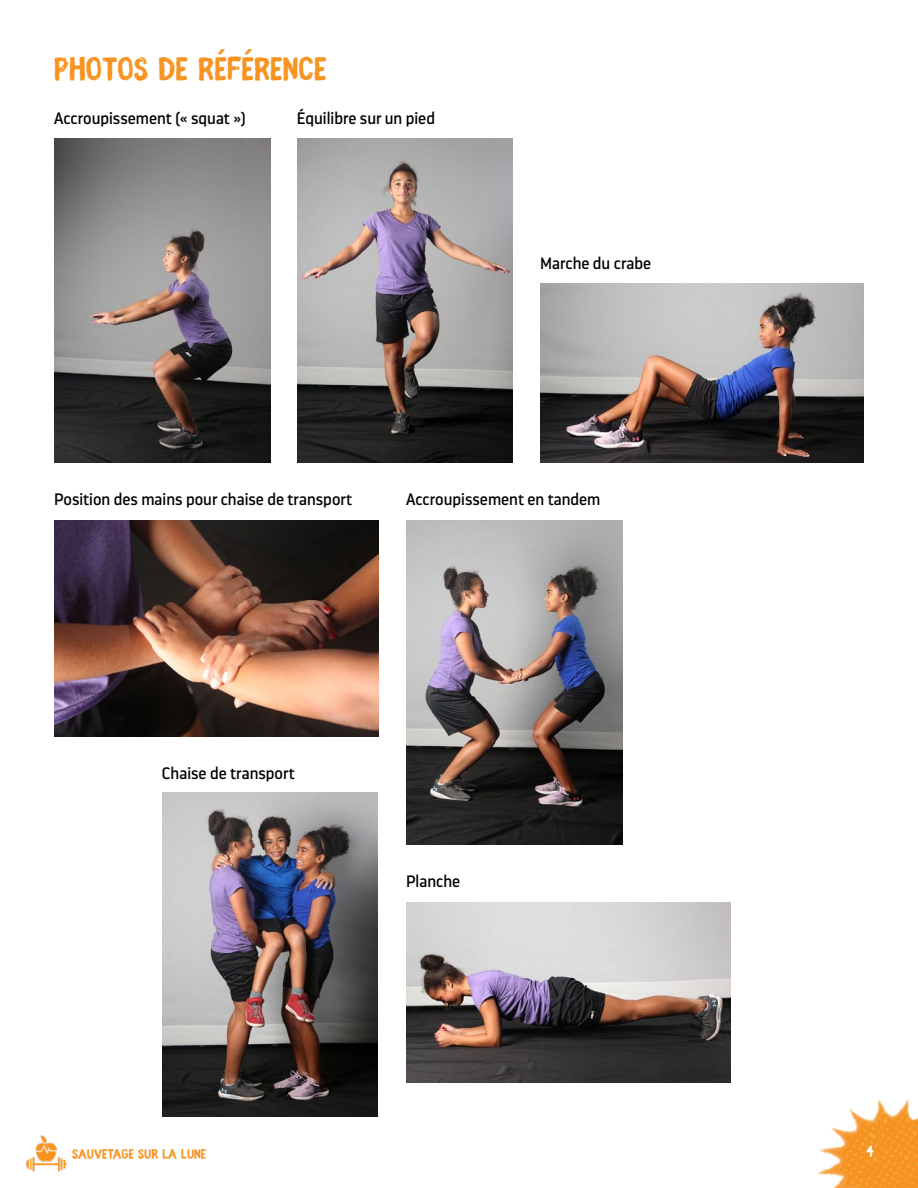
<style>
.page{position:relative;width:918px;height:1188px;background:#fff}
.page>*{position:absolute;margin:0;border:0;box-sizing:border-box;transform-origin:0 0}
.t1{font:700 36px "Fibre Vintage Full";color:#f79421}
.t2{font:16.5px "Darwin Pro";color:#000}
.t3{font:700 16.5px "Fibre Vintage Full";color:#fff}
.t4{font:700 15px "Fibre Vintage Full";color:#f79421}
</style>
<div class="page">
<img style="left:817px;top:1099px;width:101px;height:89px">
<img style="left:25px;top:1135px;width:42px;height:37px">
<img style="left:54px;top:139px;width:216px;height:324px">
<img style="left:162px;top:793px;width:216px;height:324px">
<img style="left:297px;top:139px;width:216px;height:324px">
<img style="left:406px;top:521px;width:216px;height:324px">
<img style="left:406px;top:903px;width:324px;height:180px">
<img style="left:54px;top:521px;width:324px;height:216px">
<img style="left:540px;top:283px;width:324px;height:180px">
<h1 class="t1" style="left:54px;top:48px;width:274px">PHOTOS DE RÉFÉRENCE</h1>
<p class="t2" style="left:54px;top:107px;width:193px">Accroupissement (« squat »)</p>
<p class="t2" style="left:297px;top:107px;width:140px">Équilibre sur un pied</p>
<p class="t2" style="left:540px;top:252px;width:113px">Marche du crabe</p>
<p class="t2" style="left:54px;top:489px;width:300px">Position des mains pour chaise de transport</p>
<p class="t2" style="left:406px;top:489px;width:196px">Accroupissement en tandem</p>
<p class="t2" style="left:162px;top:762px;width:134px">Chaise de transport</p>
<p class="t2" style="left:406px;top:871px;width:56px">Planche</p>
<p class="t4" style="left:72px;top:1145px;width:136px">SAUVETAGE SUR LA LUNE</p>
<p class="t3" style="left:867px;top:1142px;width:9px">4</p>
</div>
